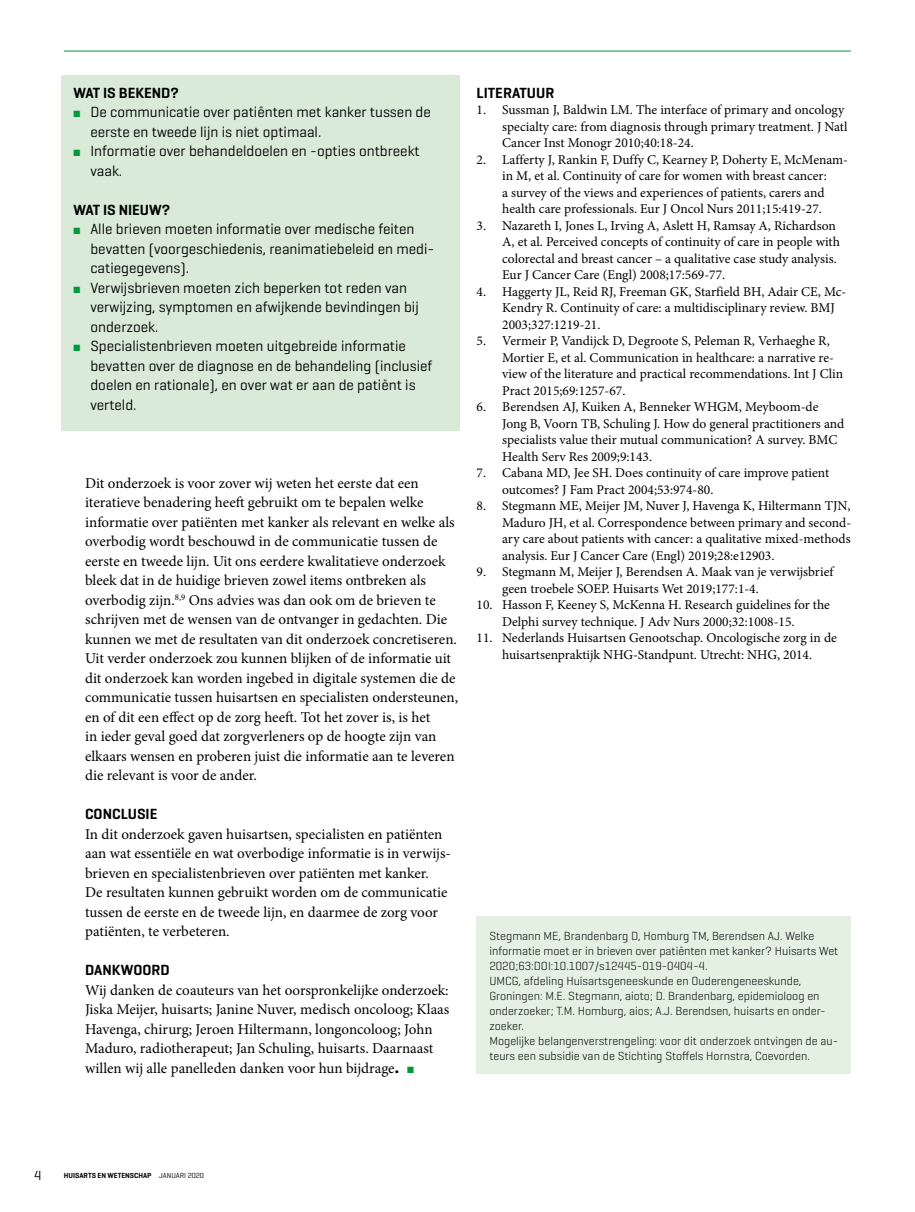
<style>
.page{position:relative;width:915px;height:1212px;background:#fff}
.page>*{position:absolute;margin:0;border:0;box-sizing:border-box;transform-origin:0 0}
.Para_broodtekst{font:15px/19.5px "Minion Pro";color:#000}
.t1{font:15px/19.5px "Geogrotesque";color:#000}
.Auteursnoot{font:15px/19.5px "Minion Pro";color:#000}
.Box_Heading_kader_ko{font:600 15px "Geogrotesque";color:#000}
.SectionHeading_1_tus{font:600 15px "Geogrotesque";color:#000}
.Bibliography_Heading{font:600 15px "Geogrotesque";color:#000}
.t2{font:13.5px/16.5px "Minion Pro";color:#000}
.t3{font:13.5px "Geogrotesque";color:#000}
.Biography_auteursinf{font:300 12px/15px "Geogrotesque";color:#000}
.t4{font:600 7.5px "Geogrotesque";color:#000}
.s1{color:#009a3c}
.s2{font-weight:700;font-size:19.5px}
.s3{font-weight:400}
</style>
<div class="page">
<hr style="left:64px;top:51px;width:786px;height:1px;background:#009a3c">
<div style="left:476px;top:917px;width:374px;height:157px;background:#e3f0e2"></div>
<div style="left:61px;top:75px;width:398px;height:356px;background:#d9ebd8"></div>
<p class="Box_Heading_kader_ko" style="left:73px;top:83px;width:107px">WAT IS BEKEND?</p>
<p class="t1" style="left:90px;top:102px;width:342px;text-indent:-17px"><span class="s1">■</span> De communicatie over patiënten met kanker tussen de eerste en tweede lijn is niet optimaal.</p>
<p class="t1" style="left:90px;top:141px;width:331px;text-indent:-17px"><span class="s1">■</span> Informatie over behandeldoelen en -opties ontbreekt vaak.</p>
<p class="Box_Heading_kader_ko" style="left:73px;top:200px;width:98px">WAT IS NIEUW?</p>
<p class="t1" style="left:90px;top:219px;width:345px;text-indent:-17px"><span class="s1">■</span> Alle brieven moeten informatie over medische feiten bevatten (voorgeschiedenis, reanimatiebeleid en medi&shy;catiegegevens).</p>
<p class="t1" style="left:90px;top:277px;width:330px;text-indent:-17px"><span class="s1">■</span> Verwijsbrieven moeten zich beperken tot reden van verwijzing, symptomen en afwijkende bevindingen bij onderzoek.</p>
<p class="t1" style="left:90px;top:336px;width:343px;text-indent:-17px"><span class="s1">■</span> Specialistenbrieven moeten uitgebreide informatie bevatten over de diagnose en de behandeling (inclusief doelen en rationale), en over wat er aan de patiënt is verteld.</p>
<p class="Para_broodtekst" style="left:85px;top:473px;width:374px">Dit onderzoek is voor zover wij weten het eerste dat een iteratieve benadering heeft gebruikt om te bepalen welke informatie over patiënten met kanker als relevant en welke als overbodig wordt beschouwd in de communicatie tussen de eerste en tweede lijn. Uit ons eerdere kwalitatieve onderzoek bleek dat in de huidige brieven zowel items ontbreken als overbodig zijn.<sup>8,9</sup> Ons advies was dan ook om de brieven te schrijven met de wensen van de ontvanger in gedachten. Die kunnen we met de resultaten van dit onderzoek concretiseren.<br>Uit verder onderzoek zou kunnen blijken of de informatie uit dit onderzoek kan worden ingebed in digitale systemen die de communicatie tussen huisartsen en specialisten ondersteunen, en of dit een effect op de zorg heeft. Tot het zover is, is het<br>in ieder geval goed dat zorgverleners op de hoogte zijn van elkaars wensen en proberen juist die informatie aan te leveren die relevant is voor de ander.</p>
<p class="SectionHeading_1_tus" style="left:85px;top:805px;width:74px">CONCLUSIE</p>
<p class="Para_broodtekst" style="left:85px;top:824px;width:367px">In dit onderzoek gaven huisartsen, specialisten en patiënten aan wat essentiële en wat overbodige informatie is in verwijs&shy;brieven en specialistenbrieven over patiënten met kanker.<br>De resultaten kunnen gebruikt worden om de communicatie tussen de eerste en de tweede lijn, en daarmee de zorg voor patiënten, te verbeteren.</p>
<p class="SectionHeading_1_tus" style="left:85px;top:961px;width:86px">DANKWOORD</p>
<p class="Auteursnoot" style="left:85px;top:980px;width:365px">Wij danken de coauteurs van het oorspronkelijke onderzoek:<br>Jiska Meijer, huisarts; Janine Nuver, medisch oncoloog; Klaas Havenga, chirurg; Jeroen Hiltermann, longoncoloog; John Maduro, radiotherapeut; Jan Schuling, huisarts. Daarnaast willen wij alle panelleden danken voor hun bijdrage<span class="s2">.</span> <span class="s1">■</span></p>
<p class="Bibliography_Heading" style="left:476px;top:83px;width:79px">LITERATUUR</p>
<p class="t2" style="left:502px;top:102px;width:347px;text-indent:-26px">1. Sussman J, Baldwin LM. The interface of primary and oncology specialty care: from diagnosis through primary treatment. J Natl<br>Cancer Inst Monogr 2010;40:18-24.</p>
<p class="t2" style="left:476px;top:151px;width:373px;text-align:center">2. Lafferty J, Rankin F, Duffy C, Kearney P, Doherty E, McMenam&shy;in M, et al. Continuity of care for women with breast cancer:<br>a survey of the views and experiences of patients, carers and<br>health care professionals. Eur J Oncol Nurs 2011;15:419-27.</p>
<p class="t2" style="left:502px;top:217px;width:339px;text-indent:-26px">3. Nazareth I, Jones L, Irving A, Aslett H, Ramsay A, Richardson A, et al. Perceived concepts of continuity of care in people with colorectal and breast cancer – a qualitative case study analysis.<br>Eur J Cancer Care (Engl) 2008;17:569-77.</p>
<p class="t2" style="left:502px;top:283px;width:345px;text-indent:-26px">4. Haggerty JL, Reid RJ, Freeman GK, Starfield BH, Adair CE, Mc-<br>Kendry R. Continuity of care: a multidisciplinary review. BMJ<br>2003;327:1219-21.</p>
<p class="t2" style="left:502px;top:333px;width:342px;text-indent:-26px">5. Vermeir P, Vandijck D, Degroote S, Peleman R, Verhaeghe R, Mortier E, et al. Communication in healthcare: a narrative re&shy;view of the literature and practical recommendations. Int J Clin Pract 2015;69:1257-67.</p>
<p class="t2" style="left:502px;top:399px;width:343px;text-indent:-26px">6. Berendsen AJ, Kuiken A, Benneker WHGM, Meyboom-de Jong B, Voorn TB, Schuling J. How do general practitioners and specialists value their mutual communication? A survey. BMC Health Serv Res 2009;9:143.</p>
<p class="t2" style="left:502px;top:465px;width:328px;text-indent:-26px">7. Cabana MD, Jee SH. Does continuity of care improve patient outcomes? J Fam Pract 2004;53:974-80.</p>
<p class="t2" style="left:502px;top:498px;width:350px;text-align:justify;text-indent:-26px">8. Stegmann ME, Meijer JM, Nuver J, Havenga K, Hiltermann TJN, Maduro JH, et al. Correspondence between primary and second&shy;ary care about patients with cancer: a qualitative mixed-methods analysis. Eur J Cancer Care (Engl) 2019;28:e12903.</p>
<p class="t2" style="left:502px;top:564px;width:332px;text-indent:-26px">9. Stegmann M, Meijer J, Berendsen A. Maak van je verwijsbrief geen troebele SOEP. Huisarts Wet 2019;177:1-4.</p>
<p class="t2" style="left:502px;top:597px;width:329px;text-indent:-26px">10. Hasson F, Keeney S, McKenna H. Research guidelines for the<br>Delphi survey technique. J Adv Nurs 2000;32:1008-15.</p>
<p class="t2" style="left:476px;top:630px;width:361px;text-align:center">11. Nederlands Huisartsen Genootschap. Oncologische zorg in de huisartsenpraktijk NHG-Standpunt. Utrecht: NHG, 2014.</p>
<p class="Biography_auteursinf" style="left:489px;top:928px;width:350px">Stegmann ME, Brandenbarg D, Homburg TM, Berendsen AJ. Welke informatie moet er in brieven over patiënten met kanker? Huisarts Wet<br>2020;63:DOI:10.1007/s12445-019-0404-4.</p>
<p class="Biography_auteursinf" style="left:489px;top:973px;width:338px">UMCG, afdeling Huisartsgeneeskunde en Ouderengeneeskunde, Groningen: M.E. Stegmann, aioto; D. Brandenbarg, epidemioloog en onderzoeker; T.M. Homburg, aios; A.J. Berendsen, huisarts en onder&shy;zoeker.</p>
<p class="Biography_auteursinf" style="left:489px;top:1033px;width:350px">Mogelijke belangenverstrengeling: voor dit onderzoek ontvingen de au&shy;teurs een subsidie van de Stichting Stoffels Hornstra, Coevorden.</p>
<p class="t3" style="left:34px;top:1166px;width:9px">4</p>
<p class="t4" style="left:64px;top:1171px;width:142px">HUISARTS EN WETENSCHAP <span class="s3">JANUARI 2020</span></p>
</div>
